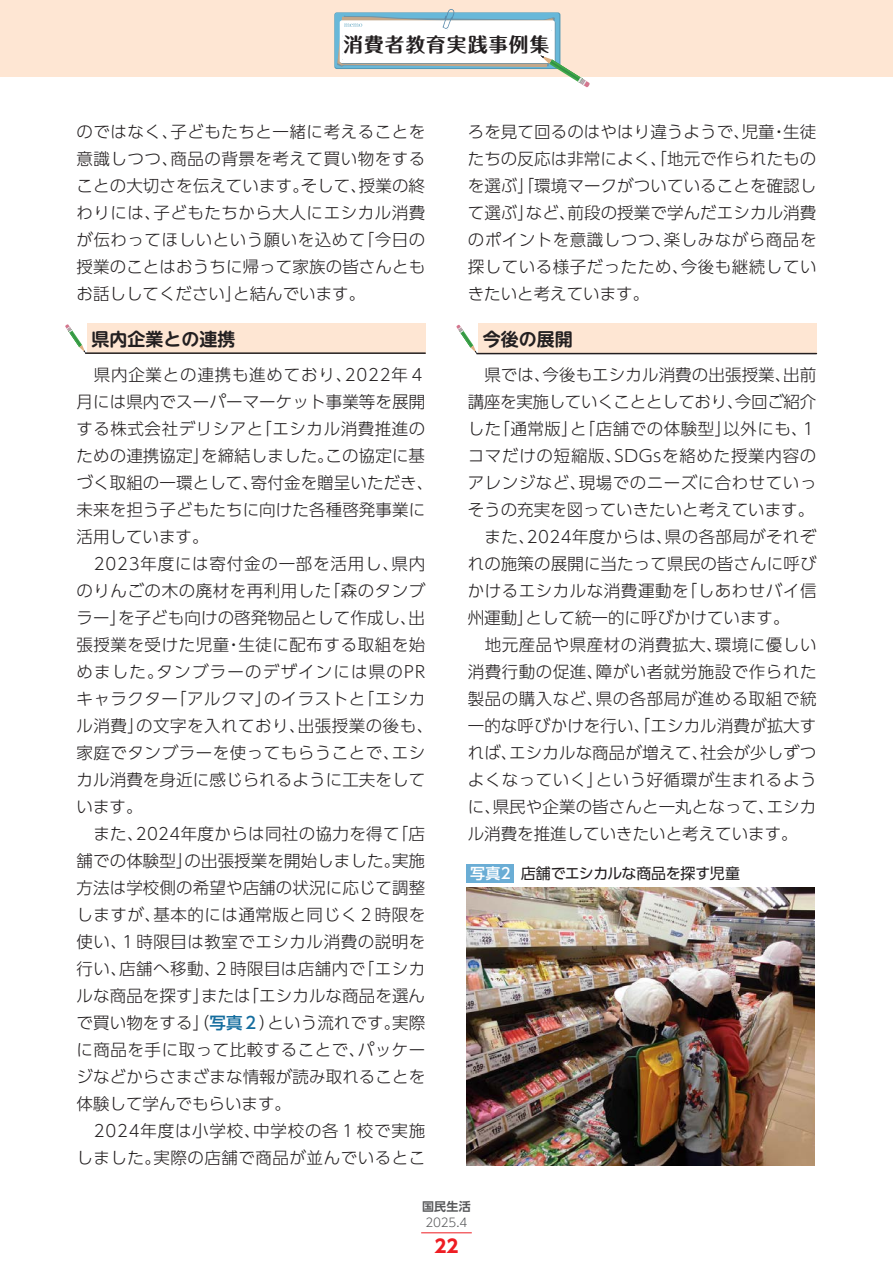
<style>
.page{position:relative;width:893px;height:1263px;background:#fff}
.page>*{position:absolute;margin:0;border:0;box-sizing:border-box;transform-origin:0 0}
.t1{font:700 19.65px "Maru Fo Pro";letter-spacing:.05em;color:#231f20}
.t2{font:700 18px "UD Shin M Go Pro De";color:#231f20}
.t3{font:700 18px "UD Shin Go Pro";color:#ee1d23}
.t4{font:300 16.5px/27px "UD Shin Go Pro";letter-spacing:.02em;color:#231f20}
.t5{font:300 16.5px/27px "UD Shin Go Pro";letter-spacing:.04em;color:#231f20;text-align:right}
.t6{font:15px "UD Shin Go Pro";letter-spacing:-.025em;color:#231f20}
.t7{font:300 12px "UD Shin Go Pro";color:#57585a}
.t8{font:700 12px "UD Shin Go Pro De";color:#57585a}
.s1{font-weight:500;color:#146d9e}
.s2{font-weight:500;color:#fff}
</style>
<div class="page">
<div style="left:0;top:0;width:893px;height:77px;background:#fee6d3"></div>
<svg style="left:337px;top:9px;width:253px;height:78px"></svg>
<div style="left:478px;top:323px;width:338px;height:31px;background:#fee6d3"></div>
<svg style="left:456px;top:325px;width:21px;height:28px"></svg>
<hr style="left:477px;top:353px;width:339px;height:1px;background:#231f20">
<div style="left:466px;top:864px;width:48px;height:19px;background:#6aadd5"></div>
<img style="left:466px;top:887px;width:349px;height:278px">
<div style="left:87px;top:323px;width:338px;height:30px;background:#fee6d3"></div>
<svg style="left:65px;top:324px;width:21px;height:29px"></svg>
<hr style="left:86px;top:352px;width:339px;height:2px;background:#231f20">
<hr style="left:421px;top:1232px;width:51px;height:1px;background:#ee1d23">
<p class="t1" style="left:344px;top:28px;width:207px">消費者教育実践事例集</p>
<p class="t4" style="left:77px;top:117px;width:350px;text-align:justify">のではなく、子どもたちと一緒に考えることを意識しつつ、商品の背景を考えて買い物をすることの大切さを伝えています。そして、授業の終わりには、子どもたちから大人にエシカル消費が伝わってほしいという願いを込めて「今日の授業のことはおうちに帰って家族の皆さんともお話ししてください」と結んでいます。</p>
<p class="t2" style="left:92px;top:325px;width:145px">県内企業との連携</p>
<p class="t4" style="left:77px;top:360px;width:358px">　県内企業との連携も進めており、2022年４月には県内でスーパーマーケット事業等を展開する株式会社デリシアと「エシカル消費推進のための連携協定」を締結しました。この協定に基づく取組の一環として、寄付金を贈呈いただき、未来を担う子どもたちに向けた各種啓発事業に活用しています。</p>
<p class="t4" style="left:77px;top:549px;width:358px;text-indent:17px">2023年度には寄付金の一部を活用し、県内のりんごの木の廃材を再利用した「森のタンブラー」を子ども向けの啓発物品として作成し、出張授業を受けた児童・生徒に配布する取組を始めました。タンブラーのデザインには県のPRキャラクター「アルクマ」のイラストと「エシカル消費」の文字を入れており、出張授業の後も、家庭でタンブラーを使ってもらうことで、エシカル消費を身近に感じられるように工夫をしています。<br>　また、2024年度からは同社の協力を得て「店舗での体験型」の出張授業を開始しました。実施方法は学校側の希望や店舗の状況に応じて調整しますが、基本的には通常版と同じく２時限を使い、１時限目は教室でエシカル消費の説明を行い、店舗へ移動、２時限目は店舗内で「エシカルな商品を探す」または「エシカルな商品を選んで買い物をする」（<span class="s1">写真２</span>）という流れです。実際に商品を手に取って比較することで、パッケージなどからさまざまな情報が読み取れることを体験して学んでもらいます。</p>
<p class="t5" style="left:77px;top:1116px;width:350px">2024年度は小学校、中学校の各１校で実施しました。実際の店舗で商品が並んでいるとこ</p>
<p class="t4" style="left:468px;top:117px;width:350px;text-align:justify">ろを見て回るのはやはり違うようで、児童・生徒たちの反応は非常によく、「地元で作られたものを選ぶ」「環境マークがついていることを確認して選ぶ」など、前段の授業で学んだエシカル消費のポイントを意識しつつ、楽しみながら商品を探している様子だったため、今後も継続していきたいと考えています。</p>
<p class="t2" style="left:483px;top:325px;width:91px">今後の展開</p>
<p class="t4" style="left:468px;top:360px;width:350px">　県では、今後もエシカル消費の出張授業、出前講座を実施していくこととしており、今回ご紹介した「通常版」と「店舗での体験型」以外にも、１コマだけの短縮版、SDGsを絡めた授業内容のアレンジなど、現場でのニーズに合わせていっそうの充実を図っていきたいと考えています。　また、2024年度からは、県の各部局がそれぞれの施策の展開に当たって県民の皆さんに呼びかけるエシカルな消費運動を「しあわせバイ信州運動」として統一的に呼びかけています。<br>　地元産品や県産材の消費拡大、環境に優しい消費行動の促進、障がい者就労施設で作られた製品の購入など、県の各部局が進める取組で統一的な呼びかけを行い、「エシカル消費が拡大すれば、エシカルな商品が増えて、社会が少しずつよくなっていく」という好循環が生まれるように、県民や企業の皆さんと一丸となって、エシカル消費を推進していきたいと考えています。</p>
<p class="t6" style="left:470px;top:861px;width:271px"><span class="s2">写真2</span> 店舗でエシカルな商品を探す児童</p>
<p class="t8" style="left:422px;top:1196px;width:50px">国民生活</p>
<p class="t7" style="left:425px;top:1213px;width:43px">2025.4</p>
<p class="t3" style="left:434px;top:1232px;width:26px">22</p>
</div>
